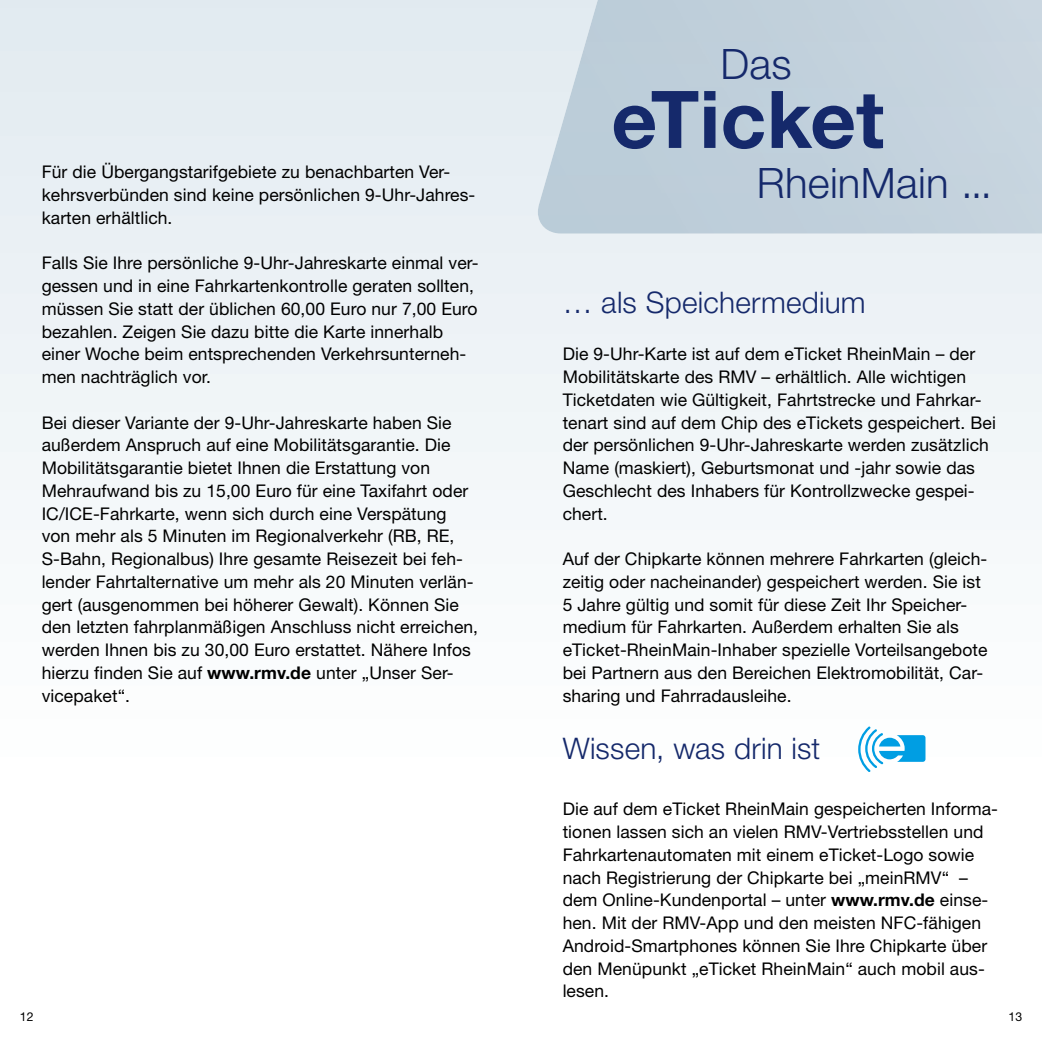
<style>
.page{position:relative;width:1042px;height:1042px;background:#fff}
.page>*{position:absolute;margin:0;border:0;box-sizing:border-box;transform-origin:0 0}
.t1{font:700 79.62px "Helvetica Neue LT Std";color:#15296b}
.t2{font:300 42px "Helvetica Neue LT Std";letter-spacing:.005em;color:#15296b}
.t3{font:300 29.75px "Helvetica Neue LT Std";letter-spacing:.005em;color:#15296b}
.t4{font:17.5px/22.8px "Helvetica Neue LT Std";letter-spacing:.005em;color:#000}
.t5{font:12.25px "Helvetica Neue LT Std";color:#000}
.s1{font-weight:700}
</style>
<div class="page">
<svg style="left:858px;top:726px;width:67px;height:46px"></svg>
<p class="t4" style="left:42px;top:160px;width:435px">Für die Übergangstarifgebiete zu benachbarten Ver&shy;kehrsverbünden sind keine persönlichen 9-Uhr-Jahres&shy;karten erhältlich.</p>
<p class="t4" style="left:42px;top:251px;width:438px">Falls Sie Ihre persönliche 9-Uhr-Jahreskarte einmal ver&shy;gessen und in eine Fahrkartenkontrolle geraten sollten, müssen Sie statt der üblichen 60,00 Euro nur 7,00 Euro bezahlen. Zeigen Sie dazu bitte die Karte innerhalb einer Woche beim entsprechenden Verkehrsunterneh&shy;men nachträglich vor.</p>
<p class="t4" style="left:42px;top:411px;width:438px">Bei dieser Variante der 9-Uhr-Jahreskarte haben Sie außerdem Anspruch auf eine Mobilitätsgarantie. Die Mobilitätsgarantie bietet Ihnen die Erstattung von Mehraufwand bis zu 15,00 Euro für eine Taxifahrt oder IC/ICE-Fahrkarte, wenn sich durch eine Verspätung von mehr als 5 Minuten im Regionalverkehr (RB, RE, S-Bahn, Regionalbus) Ihre gesamte Reisezeit bei feh&shy;lender Fahrtalternative um mehr als 20 Minuten verlän&shy;gert (ausgenommen bei höherer Gewalt). Können Sie den letzten fahrplanmäßigen Anschluss nicht erreichen, werden Ihnen bis zu 30,00 Euro erstattet. Nähere Infos hierzu finden Sie auf <span class="s1">www.rmv.de</span> unter „Unser Ser&shy;vicepaket“.</p>
<h2 class="t2" style="left:720px;top:38px;width:73px">Das</h2>
<h1 class="t1" style="left:611px;top:70px;width:274px">eTicket</h1>
<h2 class="t2" style="left:757px;top:158px;width:237px">RheinMain ...</h2>
<h3 class="t3" style="left:563px;top:284px;width:304px">… als Speichermedium</h3>
<p class="t4" style="left:563px;top:342px;width:435px">Die 9-Uhr-Karte ist auf dem eTicket RheinMain – der Mobilitätskarte des RMV – erhältlich. Alle wichtigen Ticketdaten wie Gültigkeit, Fahrtstrecke und Fahrkar&shy;tenart sind auf dem Chip des eTickets gespeichert. Bei der persönlichen 9-Uhr-Jahreskarte werden zusätzlich Name (maskiert), Geburtsmonat und -jahr sowie das Geschlecht des Inhabers für Kontrollzwecke gespei&shy;chert.</p>
<p class="t4" style="left:563px;top:547px;width:426px">Auf der Chipkarte können mehrere Fahrkarten (gleich&shy;zeitig oder nacheinander) gespeichert werden. Sie ist 5 Jahre gültig und somit für diese Zeit Ihr Speicher&shy;medium für Fahrkarten. Außerdem erhalten Sie als eTicket-RheinMain-Inhaber spezielle Vorteilsange bote bei Partnern aus den Bereichen Elektromobilität, Car&shy;sharing und Fahrradausleihe.</p>
<h3 class="t3" style="left:563px;top:730px;width:259px">Wissen, was drin ist</h3>
<p class="t4" style="left:563px;top:797px;width:437px">Die auf dem eTicket RheinMain gespeicherten Informa&shy;tionen lassen sich an vielen RMV-Vertriebsstellen und Fahrkartenautomaten mit einem eTicket-Logo sowie nach Registrierung der Chipkarte bei „meinRMV“ – dem Online-Kundenportal – unter <span class="s1">www.rmv.de</span> einse&shy;hen. Mit der RMV-App und den meisten NFC-fähigen Android-Smartphones können Sie Ihre Chipkarte über den Menüpunkt „eTicket RheinMain“ auch mobil aus&shy;lesen.</p>
<p class="t5" style="left:20px;top:1009px;width:15px">12</p>
<p class="t5" style="left:1008px;top:1009px;width:15px">13</p>
</div>
